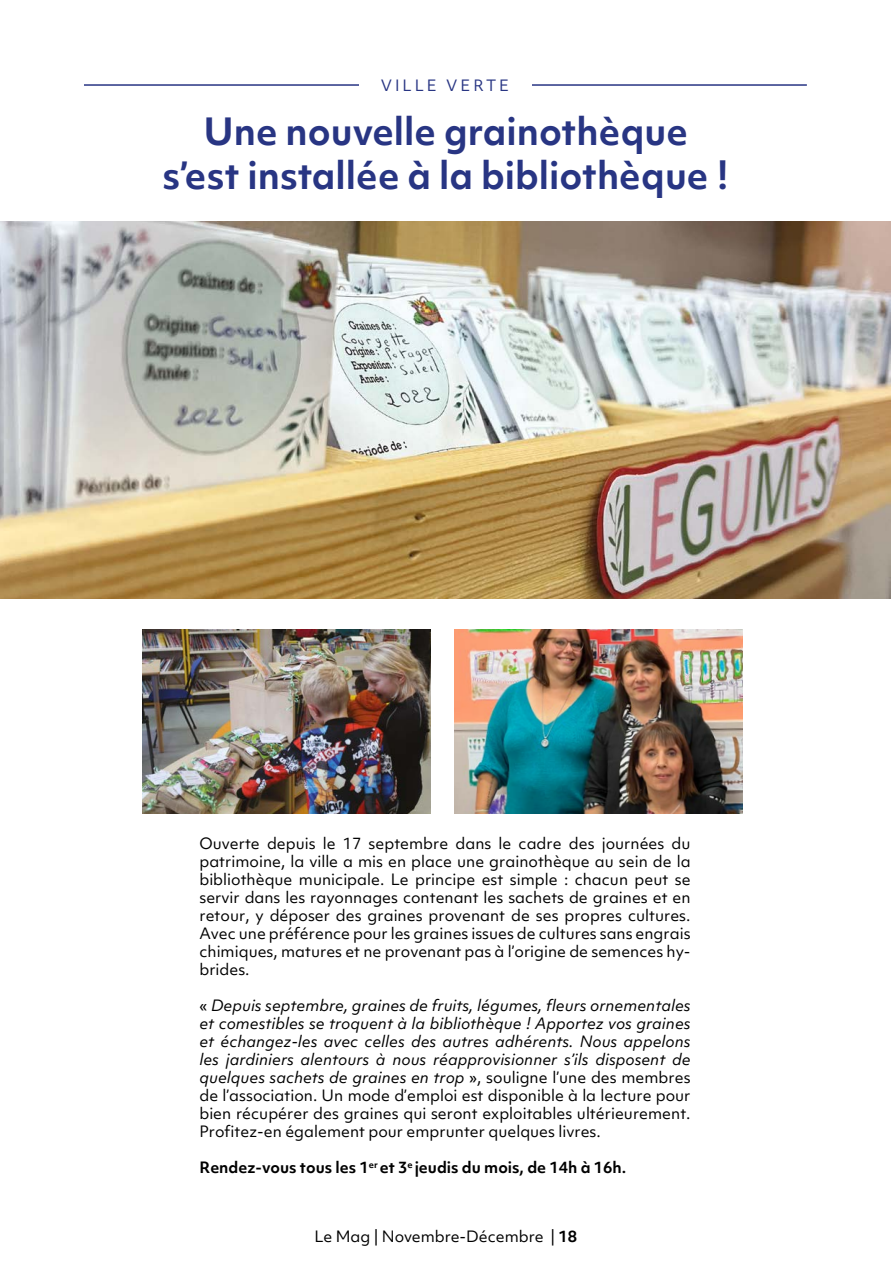
<style>
.page{position:relative;width:893px;height:1263px;background:#fff}
.page>*{position:absolute;margin:0;border:0;box-sizing:border-box;transform-origin:0 0}
.t1{font:700 36px/43.2px "Objektiv Mk 1";color:#283583;text-align:center}
.t2{font:italic 15px/18px "Objektiv Mk 1";color:#000;text-align:justify}
.t3{font:15px/18px "Objektiv Mk 1";color:#000;text-align:justify}
.t4{font:700 15px "Objektiv Mk 1";color:#000}
.t5{font:15px "Objektiv Mk 1";letter-spacing:.2em;color:#283583}
.s1{font-style:normal}
.s2{font-weight:700}
</style>
<div class="page">
<hr style="left:84px;top:84px;width:723px;height:2px;background:#283583">
<div style="left:359px;top:62px;width:172px;height:46px;background:#fff"></div>
<img style="left:0;top:222px;width:891px;height:376px">
<img style="left:143px;top:629px;width:288px;height:185px">
<img style="left:455px;top:629px;width:288px;height:185px">
<p class="t5" style="left:381px;top:75px;width:130px">VILLE VERTE</p>
<h1 class="t1" style="left:162px;top:110px;width:568px">Une nouvelle grainothèque s’est installée à la bibliothèque !</h1>
<p class="t3" style="left:199px;top:834px;width:493px">Ouverte depuis le 17 septembre dans le cadre des journées du patrimoine, la ville a mis en place une grainothèque au sein de la bibliothèque municipale. Le principe est simple : chacun peut se servir dans les rayonnages contenant les sachets de graines et en retour, y déposer des graines provenant de ses propres cultures.<br>Avec une préférence pour les graines issues de cultures sans engrais chimiques, matures et ne provenant pas à l’origine de semences hy&shy;brides.</p>
<p class="t2" style="left:199px;top:996px;width:493px"><span class="s1">«</span> Depuis septembre, graines de fruits, légumes, fleurs ornementales et comestibles se troquent à la bibliothèque ! Apportez vos graines et échangez-les avec celles des autres adhérents. Nous appelons les jardiniers alentours à nous réapprovisionner s’ils disposent de quelques sachets de graines en trop <span class="s1">», souligne l’une des membres de l’association. Un mode d’emploi est disponible à la lecture pour bien récupérer des graines qui seront exploitables ultérieurement.<br>Profitez-en également pour emprunter quelques livres.</span></p>
<p class="t4" style="left:199px;top:1157px;width:428px">Rendez-vous tous les 1<sup>er</sup> et 3<sup>e</sup> jeudis du mois, de 14h à 16h.</p>
<p class="t3" style="left:314px;top:1227px;width:264px">Le Mag | Novembre-Décembre | <span class="s2">18</span></p>
</div>
